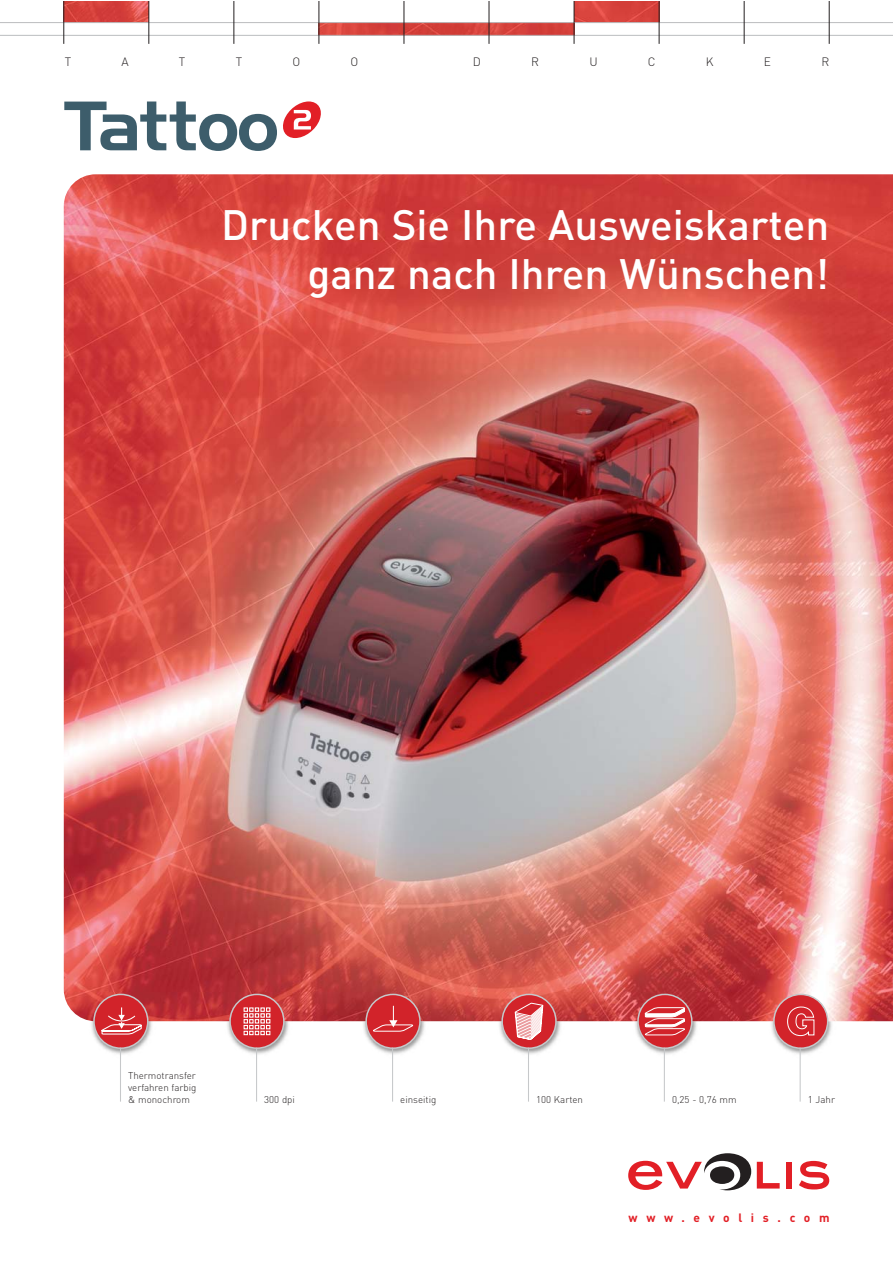
<style>
.page{position:relative;width:893px;height:1263px;background:#fff}
.page>*{position:absolute;margin:0;border:0;box-sizing:border-box;transform-origin:0 0}
.t1{font:500 42px/49.5px "DIN";color:#fff;text-align:right}
.t2{font:700 12px "DIN";letter-spacing:.725em;color:#e21f26}
.t3{font:300 12px "DIN";color:#231f20}
.t4{font:300 9.75px/12px "DIN";color:#231f20;text-align:justify}
</style>
<div class="page">
<img style="left:496px;top:990px;width:69px;height:68px;border-radius:50%">
<img style="left:632px;top:990px;width:68px;height:68px;border-radius:50%">
<img style="left:768px;top:990px;width:68px;height:68px;border-radius:50%">
<img style="left:360px;top:990px;width:68px;height:68px;border-radius:50%">
<img style="left:224px;top:990px;width:68px;height:68px;border-radius:50%">
<img style="left:88px;top:990px;width:68px;height:68px;border-radius:50%">
<img style="left:64px;top:174px;width:828px;height:847px">
<img style="left:64px;top:1px;width:84px;height:21px">
<img style="left:575px;top:1px;width:84px;height:21px">
<img style="left:320px;top:23px;width:254px;height:12px">
<svg style="left:757px;top:1162px;width:23px;height:26px"></svg>
<div style="left:786px;top:1162px;width:6px;height:26px;background:#e21f26"></div>
<svg style="left:799px;top:1161px;width:30px;height:28px"></svg>
<svg style="left:628px;top:1153px;width:123px;height:37px"></svg>
<svg style="left:93px;top:994px;width:56px;height:55px;background:#d3585d"></svg>
<svg style="left:229px;top:994px;width:56px;height:55px;background:#d46165"></svg>
<svg style="left:501px;top:994px;width:56px;height:55px;background:#db7376"></svg>
<svg style="left:637px;top:994px;width:56px;height:55px;background:#d4676b"></svg>
<svg style="left:773px;top:994px;width:55px;height:55px;background:#d75d61"></svg>
<svg style="left:365px;top:994px;width:56px;height:55px;background:#d05055"></svg>
<hr style="left:0;top:22px;width:892px;height:1px;background:#bbbdbf">
<hr style="left:0;top:35px;width:892px;height:1px;background:#bbbdbf">
<hr style="left:63px;top:1px;width:1px;height:43px;background:#231f20">
<hr style="left:148px;top:1px;width:1px;height:43px;background:#231f20">
<hr style="left:233px;top:1px;width:1px;height:43px;background:#231f20">
<hr style="left:319px;top:1px;width:1px;height:43px;background:#231f20">
<hr style="left:404px;top:1px;width:1px;height:43px;background:#231f20">
<hr style="left:489px;top:1px;width:1px;height:43px;background:#231f20">
<hr style="left:574px;top:1px;width:1px;height:43px;background:#231f20">
<hr style="left:659px;top:1px;width:1px;height:43px;background:#231f20">
<hr style="left:744px;top:1px;width:1px;height:43px;background:#231f20">
<hr style="left:829px;top:1px;width:1px;height:43px;background:#231f20">
<hr style="left:120px;top:1048px;width:1px;height:53px;background:#c6c8ca">
<hr style="left:256px;top:1048px;width:1px;height:53px;background:#c6c8ca">
<hr style="left:392px;top:1048px;width:1px;height:53px;background:#c6c8ca">
<hr style="left:528px;top:1048px;width:1px;height:53px;background:#c6c8ca">
<hr style="left:664px;top:1048px;width:1px;height:53px;background:#c6c8ca">
<hr style="left:800px;top:1048px;width:1px;height:53px;background:#c6c8ca">
<svg style="left:64px;top:101px;width:257px;height:50px"></svg>
<p class="t3" style="left:65px;top:57px;width:8px">T</p>
<p class="t3" style="left:121px;top:57px;width:9px">A</p>
<p class="t3" style="left:179px;top:57px;width:8px">T</p>
<p class="t3" style="left:236px;top:57px;width:8px">T</p>
<p class="t3" style="left:292px;top:57px;width:9px">O</p>
<p class="t3" style="left:350px;top:57px;width:9px">O</p>
<p class="t3" style="left:473px;top:57px;width:10px">D</p>
<p class="t3" style="left:531px;top:57px;width:9px">R</p>
<p class="t3" style="left:589px;top:57px;width:10px">U</p>
<p class="t3" style="left:648px;top:57px;width:9px">C</p>
<p class="t3" style="left:706px;top:57px;width:9px">K</p>
<p class="t3" style="left:764px;top:57px;width:9px">E</p>
<p class="t3" style="left:821px;top:57px;width:9px">R</p>
<h1 class="t1" style="left:221px;top:205px;width:610px">Drucken Sie Ihre Ausweiskarten ganz nach Ihren Wünschen!</h1>
<p class="t4" style="left:128px;top:1070px;width:70px">Thermotransfer verfahren farbig &amp; monochrom</p>
<p class="t4" style="left:264px;top:1094px;width:32px">300 dpi</p>
<p class="t4" style="left:400px;top:1094px;width:38px">einseitig</p>
<p class="t4" style="left:536px;top:1094px;width:48px">100 Karten</p>
<p class="t4" style="left:672px;top:1094px;width:66px">0,25 - 0,76 mm</p>
<p class="t4" style="left:808px;top:1094px;width:29px">1 Jahr</p>
<p class="t2" style="left:629px;top:1213px;width:203px">www.evolis.com</p>
</div>
